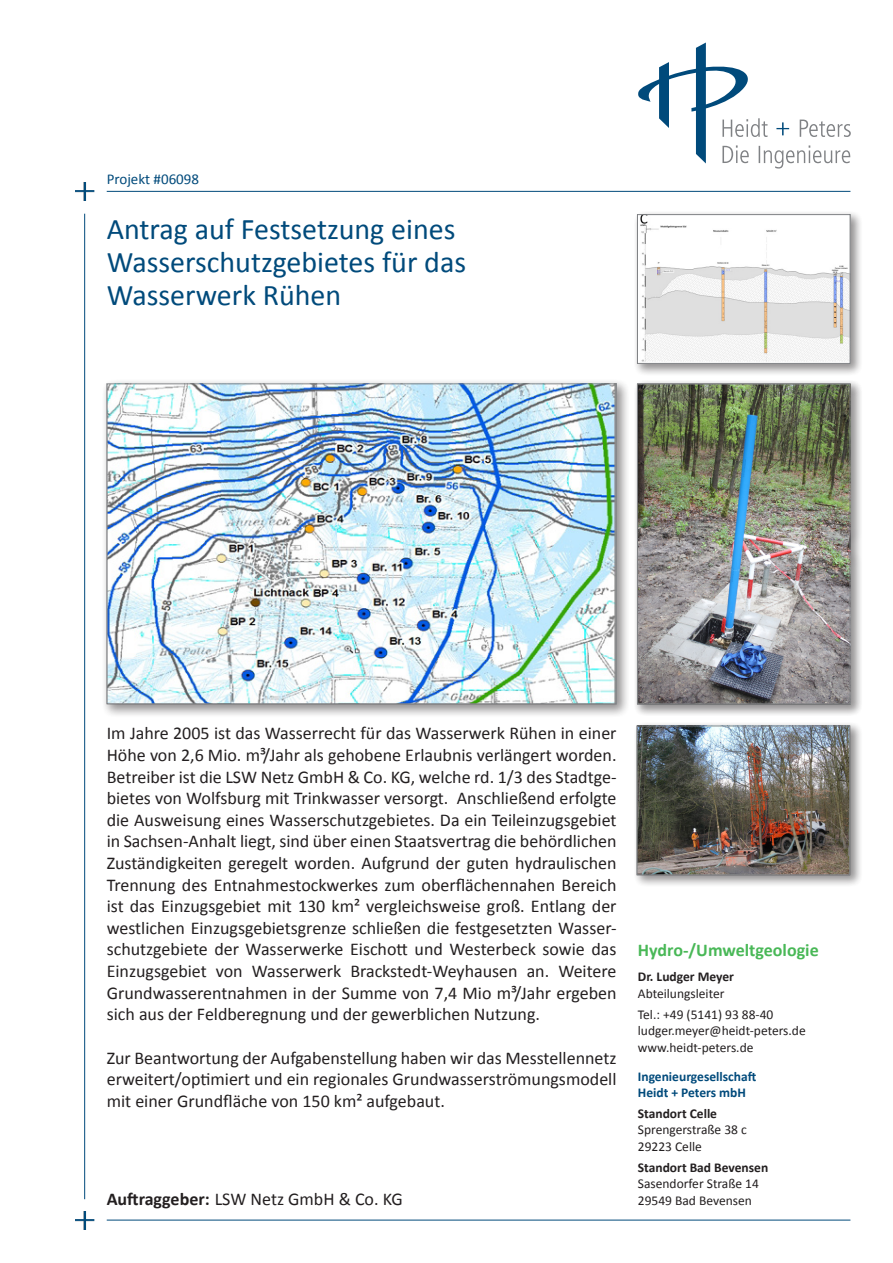
<style>
.page{position:relative;width:893px;height:1263px;background:#fff}
.page>*{position:absolute;margin:0;border:0;box-sizing:border-box;transform-origin:0 0}
.HPI_Titel{font:30px "Calibri";color:#004a7b}
.HPI_Fließtext_normal{font:18px/21.6px "Calibri";color:#231f20;text-align:justify}
.t1{font:700 18px "Calibri";color:#49b857}
.HPI_Projektnummer{font:15px "Calibri";color:#004a7b}
.t2{font:13.5px/16.5px "Calibri";color:#231f20}
.t3{font:700 13.5px "Calibri";color:#231f20}
.t4{font:700 13.5px/16.5px "Calibri";color:#004a7b}
.s1{font-weight:700}
</style>
<div class="page">
<svg style="left:638px;top:42px;width:213px;height:127px"></svg>
<img style="left:76px;top:182px;width:18px;height:19px">
<hr style="left:107px;top:191px;width:743px;height:1px;background:#004a7b">
<img style="left:76px;top:1211px;width:18px;height:19px">
<hr style="left:107px;top:1220px;width:743px;height:1px;background:#004a7b">
<hr style="left:84px;top:214px;width:1px;height:985px;background:#004a7b">
<div style="left:102px;top:379px;width:528px;height:338px;background:#231f20;opacity:.5"></div>
<img style="left:109px;top:385px;width:506px;height:317px">
<div style="left:107px;top:383px;width:510px;height:321px;border:1px solid #808285"></div>
<div style="left:633px;top:210px;width:230px;height:166px;background:#231f20;opacity:.5"></div>
<img style="left:639px;top:216px;width:209px;height:146px">
<div style="left:637px;top:214px;width:213px;height:150px;border:1px solid #808285"></div>
<div style="left:633px;top:380px;width:230px;height:337px;background:#231f20;opacity:.5"></div>
<img style="left:639px;top:386px;width:209px;height:316px">
<div style="left:637px;top:384px;width:213px;height:320px;border:1px solid #808285"></div>
<div style="left:633px;top:721px;width:230px;height:166px;background:#231f20;opacity:.5"></div>
<img style="left:639px;top:727px;width:209px;height:146px">
<div style="left:637px;top:725px;width:213px;height:150px;border:1px solid #808285"></div>
<p class="HPI_Projektnummer" style="left:107px;top:170px;width:94px">Projekt #06098</p>
<p class="HPI_Titel" style="left:107px;top:210px;width:350px">Antrag auf Festsetzung eines</p>
<p class="HPI_Titel" style="left:107px;top:243px;width:361px">Wasserschutzgebietes für das</p>
<p class="HPI_Titel" style="left:107px;top:276px;width:236px">Wasserwerk Rühen</p>
<p class="HPI_Fließtext_normal" style="left:107px;top:723px;width:511px">Im Jahre 2005 ist das Wasserrecht für das Wasserwerk Rühen in einer Höhe von 2,6 Mio. m³/Jahr als gehobene Erlaubnis verlängert worden.<br>Betreiber ist die LSW Netz GmbH &amp; Co. KG, welche rd. 1/3 des Stadtge&shy;bietes von Wolfsburg mit Trinkwasser versorgt. Anschließend erfolgte die Ausweisung eines Wasserschutzgebietes. Da ein Teileinzugsgebiet in Sachsen-Anhalt liegt, sind über einen Staatsvertrag die behördlichen Zuständigkeiten geregelt worden. Aufgrund der guten hydraulischen Trennung des Entnahmestockwerkes zum oberflächennahen Bereich ist das Einzugsgebiet mit 130 km² vergleichsweise groß. Entlang der westlichen Einzugsgebietsgrenze schließen die festgesetzten Wasser&shy;schutzgebiete der Wasserwerke Eischott und Westerbeck sowie das Einzugsgebiet von Wasserwerk Brackstedt-Weyhausen an. Weitere Grundwasserentnahmen in der Summe von 7,4 Mio m³/Jahr ergeben sich aus der Feldberegnung und der gewerblichen Nutzung.</p>
<p class="HPI_Fließtext_normal" style="left:107px;top:1047px;width:511px">Zur Beantwortung der Aufgabenstellung haben wir das Messtellennetz erweitert/optimiert und ein regionales Grundwasserströmungsmodell mit einer Grundfläche von 150 km² aufgebaut.</p>
<p class="HPI_Fließtext_normal" style="left:107px;top:1188px;width:298px"><span class="s1">Auftraggeber:</span> LSW Netz GmbH &amp; Co. KG</p>
<p class="t1" style="left:638px;top:939px;width:182px">Hydro-/Umweltgeologie</p>
<p class="t3" style="left:638px;top:968px;width:98px">Dr. Ludger Meyer</p>
<p class="t2" style="left:638px;top:985px;width:88px">Abteilungsleiter</p>
<p class="t2" style="left:638px;top:1006px;width:137px">Tel.: +49 (5141) 93 88-40</p>
<p class="t2" style="left:638px;top:1022px;width:169px">ludger.meyer@heidt-peters.de</p>
<p class="t2" style="left:638px;top:1039px;width:117px">www.heidt-peters.de</p>
<p class="t4" style="left:638px;top:1068px;width:120px">Ingenieurgesellschaft<br>Heidt + Peters mbH</p>
<p class="t3" style="left:638px;top:1105px;width:81px">Standort Celle</p>
<p class="t2" style="left:638px;top:1121px;width:110px">Sprengerstraße 38 c<br>29223 Celle</p>
<p class="t3" style="left:638px;top:1158px;width:132px">Standort Bad Bevensen</p>
<p class="t2" style="left:638px;top:1175px;width:123px">Sasendorfer Straße 14<br>29549 Bad Bevensen</p>
</div>
